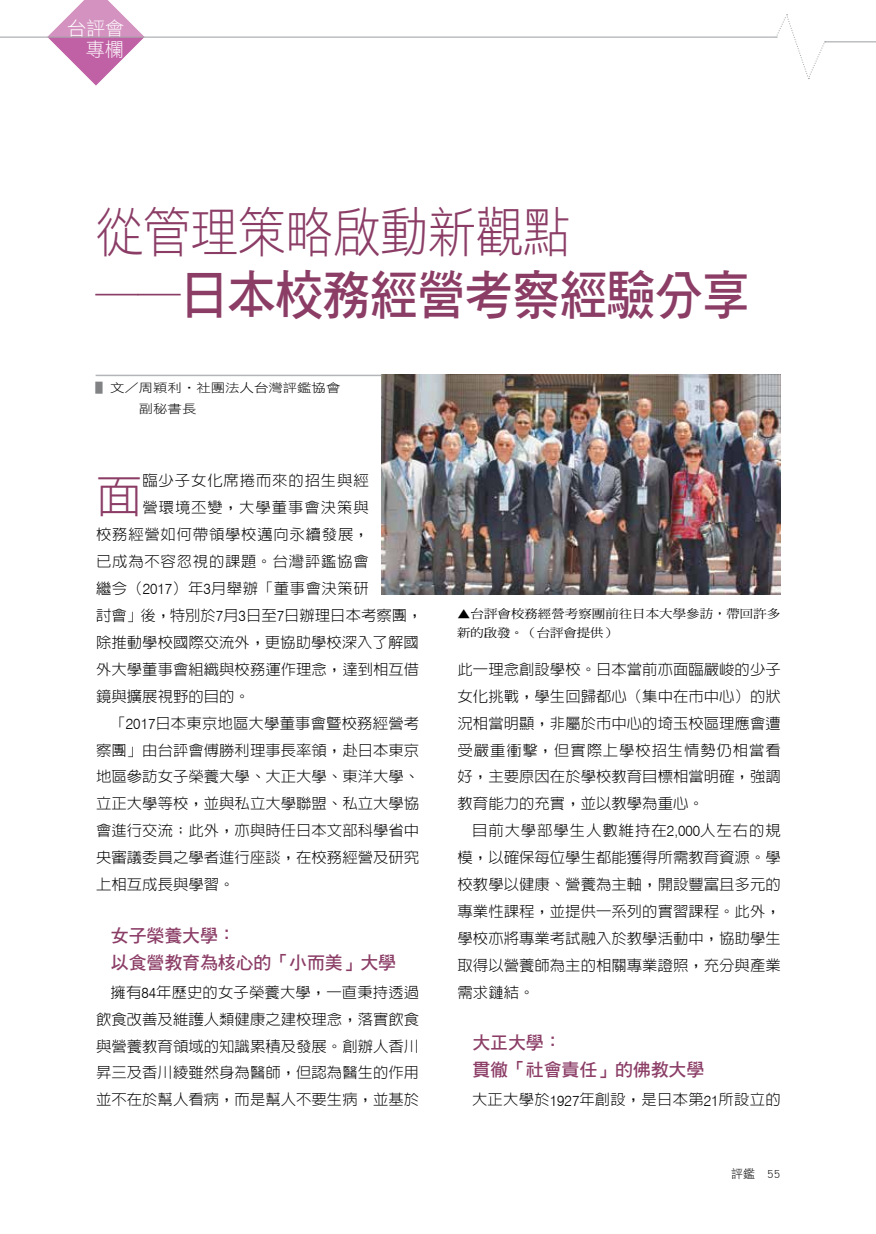
<style>
.page{position:relative;width:876px;height:1234px;background:#fff}
.page>*{position:absolute;margin:0;border:0;box-sizing:border-box;transform-origin:0 0}
.t1{font:53.85px "DF Hei Std W7";letter-spacing:-.02em;color:#8b3d66;scale:.9 1}
.t2{font:53.85px "DF Hei Std W3";letter-spacing:-.02em;color:#8b3d66;scale:.9 1}
.t3{font:300 44.85px "AR Hei B5 HK";color:#8b3d66}
.t4{font:19.2px/21.3px "DF Li Hei Lt WIN BF";color:#fff;text-align:right}
.t5{font:18px/26.8px "DF Hei Std W7";letter-spacing:-.01em;color:#8b3d66}
.t6{font:300 15px/26.8px "AR Hei B5 HK";color:#000;text-align:justify}
.t7{font:300 15px "AR Hei B5 HK";letter-spacing:.05em;color:#000}
.t8{font:300 15px "AR Hei B5 HK";letter-spacing:.03em;color:#000}
.t9{font:300 15px "AR Hei B5 HK";letter-spacing:.055em;color:#000}
.t10{font:300 15px "AR Hei B5 HK";letter-spacing:.06em;color:#000}
.t11{font:12px/18.6px "DF Ming Std W5";color:#000;scale:1.12 1}
.t12{font:12px/21px "DF Hei Std W3";color:#000;scale:1.2 1}
.t13{font:12px "DF Hei Std W3";color:#000}
.s1{font-family:"DF Hei Std W5"}
.s2{color:#808284}
.s3{font-family:"Swiss 721 BT"}
.s4{font-family:"Swiss 721 BT";font-size:14.4px}
</style>
<div class="page">
<svg style="left:47px;top:0;width:97px;height:85px"></svg>
<hr style="left:0;top:37px;width:776px;height:1px;background:#a7a9ac">
<hr style="left:825px;top:41px;width:51px;height:1px;background:#a7a9ac">
<svg style="left:776px;top:14px;width:50px;height:65px"></svg>
<hr style="left:96px;top:374px;width:684px;height:2px;background:#b3b5b8">
<img style="left:382px;top:375px;width:398px;height:219px">
<p class="t4" style="left:67px;top:18px;width:58px">台評會專欄</p>
<h1 class="t2" style="left:96px;top:202px;width:530px">從管理策略啟動新觀點</h1>
<h1 class="t1" style="left:96px;top:265px;width:729px"><span class="s1">──</span>日本校務經營考察經驗分享</h1>
<p class="t12" style="left:96px;top:377px;width:206px"><span class="s2">▌</span>文／周穎利‧社團法人台灣評鑑協會　　　副秘書長</p>
<h2 class="t3" style="left:96px;top:473px;width:48px">面</h2>
<p class="t9" style="left:142px;top:473px;width:228px">臨少子女化席捲而來的招生與經</p>
<p class="t10" style="left:142px;top:500px;width:228px">營環境丕變，大學董事會決策與</p>
<p class="t7" style="left:96px;top:527px;width:274px">校務經營如何帶領學校邁向永續發展，</p>
<p class="t7" style="left:96px;top:553px;width:274px">已成為不容忽視的課題。台灣評鑑協會</p>
<p class="t8" style="left:96px;top:580px;width:274px">繼今（<span class="s3">2017</span>）年<span class="s3">3</span>月舉辦「董事會決策研</p>
<p class="t6" style="left:96px;top:601px;width:328px">討會」後，特別於<span class="s3">7</span>月<span class="s3">3</span>日至<span class="s3">7</span>日辦理日本考察團，</p>
<p class="t6" style="left:96px;top:628px;width:324px">除推動學校國際交流外，更協助學校深入了解國</p>
<p class="t6" style="left:96px;top:655px;width:325px">外大學董事會組織與校務運作理念，達到相互借</p>
<p class="t6" style="left:96px;top:682px;width:155px">鏡與擴展視野的目的。</p>
<p class="t6" style="left:111px;top:709px;width:310px">「<span class="s3">2017</span>日本東京地區大學董事會暨校務經營考</p>
<p class="t6" style="left:96px;top:736px;width:325px">察團」由台評會傅勝利理事長率領，赴日本東京</p>
<p class="t6" style="left:96px;top:763px;width:325px">地區參訪女子榮養大學、大正大學、東洋大學、</p>
<p class="t6" style="left:96px;top:790px;width:325px">立正大學等校，並與私立大學聯盟、私立大學協</p>
<p class="t6" style="left:96px;top:817px;width:325px">會進行交流；此外，亦與時任日本文部科學省中</p>
<p class="t6" style="left:96px;top:843px;width:325px">央審議委員之學者進行座談，在校務經營及研究</p>
<p class="t6" style="left:96px;top:870px;width:140px">上相互成長與學習。</p>
<p class="t5" style="left:111px;top:921px;width:287px">女子榮養大學：<br>以食營教育為核心的「小而美」大學</p>
<p class="t6" style="left:96px;top:978px;width:325px;text-indent:14px">擁有<span class="s3">84</span>年歷史的女子榮養大學，一直秉持透過飲食改善及維護人類健康之建校理念，落實飲食與營養教育領域的知識累積及發展。創辦人香川昇三及香川綾雖然身為醫師，但認為醫生的作用並不在於幫人看病，而是幫人不要生病，並基於</p>
<p class="t11" style="left:457px;top:604px;width:290px">▲台評會校務經營考察團前往日本大學參訪，帶回許多新的啟發。（台評會提供）</p>
<p class="t6" style="left:458px;top:655px;width:325px">此一理念創設學校。日本當前亦面臨嚴峻的少子女化挑戰，學生回歸都心（集中在市中心）的狀況相當明顯，非屬於市中心的埼玉校區理應會遭受嚴重衝擊，但實際上學校招生情勢仍相當看好，主要原因在於學校教育目標相當明確，強調教育能力的充實，並以教學為重心。</p>
<p class="t6" style="left:458px;top:817px;width:325px;text-indent:14px">目前大學部學生人數維持在<span class="s3">2</span><span class="s4">,</span><span class="s3">000</span>人左右的規模，以確保每位學生都能獲得所需教育資源。學校教學以健康、營養為主軸，開設豐富且多元的專業性課程，並提供一系列的實習課程。此外，學校亦將專業考試融入於教學活動中，協助學生取得以營養師為主的相關專業證照，充分與產業需求鏈結。</p>
<p class="t5" style="left:472px;top:1028px;width:233px">大正大學：<br>貫徹「社會責任」的佛教大學</p>
<p class="t6" style="left:472px;top:1085px;width:310px">大正大學於<span class="s3">1927</span>年創設，是日本第<span class="s3">21</span>所設立的</p>
<p class="t13" style="left:731px;top:1167px;width:51px">評鑑 55</p>
</div>
